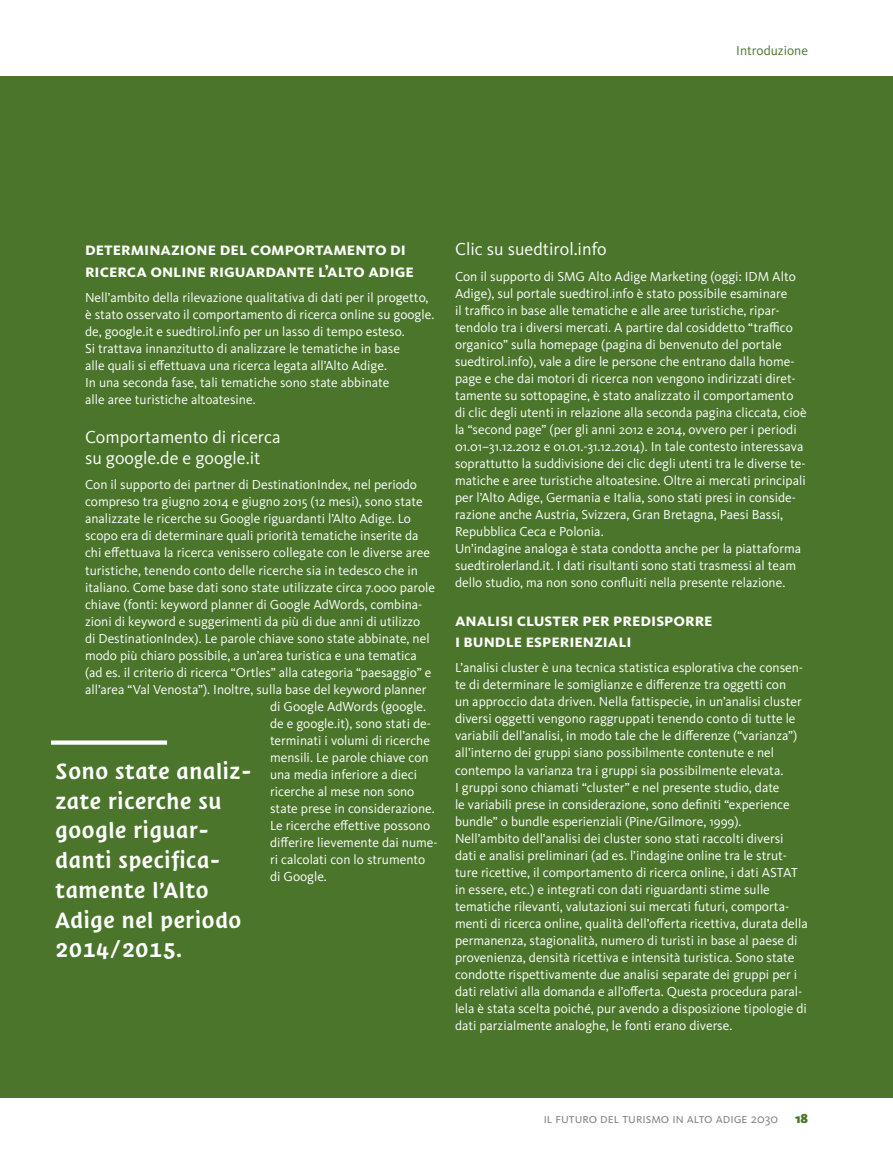
<style>
.page{position:relative;width:893px;height:1149px;background:#fff}
.page>*{position:absolute;margin:0;border:0;box-sizing:border-box;transform-origin:0 0}
.t1{font:25.5px/29.7px "Suedtirol Pro";color:#fff}
.t2{font:700 18px/21.3px "Kievit OT";color:#fff}
.t3{font:18px/21.3px "Kievit OT";color:#fff}
.t4{font:13.5px/17px "Kievit OT";color:#fff}
.t5{font:13.5px "Kievit OT";color:#808285}
.t6{font:13.5px "Kievit OT";color:#4b752b}
.t7{font:900 13.5px "Kievit OT";color:#4b752b}
</style>
<div class="page">
<div style="left:0;top:77px;width:893px;height:1020px;background:#4b752b"></div>
<svg style="left:51px;top:740px;width:116px;height:4px"></svg>
<p class="t6" style="left:736px;top:43px;width:73px">Introduzione</p>
<h2 class="t2" style="left:85px;top:238px;width:330px">Determinazion e del comportamento di ricerca online riguardante l’Alto Adige</h2>
<p class="t4" style="left:85px;top:289px;width:351px">Nell’ambito della rilevazione qualitativa di dati per il progetto, è stato osservato il comportamento di ricerca online su google. de, google.it e suedtirol.info per un lasso di tempo esteso.<br>Si trattava innanzitutto di analizzare le tematiche in base<br>alle quali si effettuava una ricerca legata all’Alto Adige.<br>In una seconda fase, tali tematiche sono state abbinate<br>alle aree turistiche altoatesine.</p>
<h2 class="t3" style="left:85px;top:425px;width:197px">Comportamento di ricerca su google.de e google.it</h2>
<p class="t4" style="left:85px;top:476px;width:334px">Con il supporto dei partner di DestinationIndex, nel periodo</p>
<p class="t4" style="left:85px;top:493px;width:339px">compreso tra giugno 2014 e giugno 2015 (12 mesi), sono state</p>
<p class="t4" style="left:85px;top:510px;width:327px">analizzate le ricerche su Google riguardanti l’Alto Adige. Lo</p>
<p class="t4" style="left:85px;top:527px;width:335px">scopo era di determinare quali priorità tematiche inserite da</p>
<p class="t4" style="left:85px;top:544px;width:346px">chi effettuava la ricerca venissero collegate con le diverse aree</p>
<p class="t4" style="left:85px;top:561px;width:334px">turistiche, tenendo conto delle ricerche sia in tedesco che in</p>
<p class="t4" style="left:85px;top:578px;width:352px">italiano. Come base dati sono state utilizzate circa 7.000 parole</p>
<p class="t4" style="left:85px;top:595px;width:339px">chiave (fonti: keyword planner di Google AdWords, combina-</p>
<p class="t4" style="left:85px;top:612px;width:337px">zioni di keyword e suggerimenti da più di due anni di utilizzo</p>
<p class="t4" style="left:85px;top:629px;width:346px">di DestinationIndex). Le parole chiave sono state abbinate, nel</p>
<p class="t4" style="left:85px;top:646px;width:333px">modo più chiaro possibile, a un’area turistica e una tematica</p>
<p class="t4" style="left:85px;top:663px;width:348px">(ad es. il criterio di ricerca “Ortles” alla categoria “paesaggio” e</p>
<p class="t4" style="left:85px;top:680px;width:343px">all’area “Val Venosta”). Inoltre, sulla base del keyword planner</p>
<p class="t4" style="left:270px;top:697px;width:158px">di Google AdWords (google.</p>
<p class="t4" style="left:270px;top:714px;width:162px">de e google.it), sono stati de-</p>
<p class="t4" style="left:270px;top:731px;width:161px">terminati i volumi di ricerche</p>
<p class="t4" style="left:270px;top:748px;width:160px">mensili. Le parole chiave con</p>
<p class="t4" style="left:270px;top:765px;width:149px">una media inferiore a dieci</p>
<p class="t4" style="left:270px;top:782px;width:146px">ricerche al mese non sono</p>
<p class="t4" style="left:270px;top:799px;width:166px">state prese in considerazione.</p>
<p class="t4" style="left:270px;top:816px;width:162px">Le ricerche effettive possono</p>
<p class="t4" style="left:270px;top:833px;width:169px">differire lievemente dai nume-</p>
<p class="t4" style="left:270px;top:850px;width:157px">ri calcolati con lo strumento</p>
<p class="t4" style="left:270px;top:867px;width:58px">di Google.</p>
<h1 class="t1" style="left:55px;top:756px;width:198px">Sono state analiz&shy;zate ricerche su google riguar&shy;danti specifica&shy;tamente l’Alto<br>Adige nel periodo<br>2014/2015.</h1>
<h2 class="t3" style="left:455px;top:238px;width:153px">Clic su suedtirol.info</h2>
<p class="t4" style="left:455px;top:268px;width:353px">Con il supporto di SMG Alto Adige Marketing (oggi: IDM Alto Adige), sul portale suedtirol.info è stato possibile esaminare<br>il traffico in base alle tematiche e alle aree turistiche, ripar&shy;tendolo tra i diversi mercati. A partire dal cosiddetto “traffico organico” sulla homepage (pagina di benvenuto del portale suedtirol.info), vale a dire le persone che entrano dalla home&shy;page e che dai motori di ricerca non vengono indirizzati diret&shy;tamente su sottopagine, è stato analizzato il comportamento di clic degli utenti in relazione alla seconda pagina cliccata, cioè la “second page” (per gli anni 2012 e 2014, ovvero per i periodi 01.01–31.12.2012 e 01.01.-31.12.2014). In tale contesto interessava soprattutto la suddivisione dei clic degli utenti tra le diverse te&shy;matiche e aree turistiche altoatesine. Oltre ai mercati principali per l’Alto Adige, Germania e Italia, sono stati presi in conside&shy;razione anche Austria, Svizzera, Gran Bretagna, Paesi Bassi, Repubblica Ceca e Polonia.<br>Un’indagine analoga è stata condotta anche per la piattaforma suedtirolerland.it. I dati risultanti sono stati trasmessi al team dello studio, ma non sono confluiti nella presente relazione.</p>
<h2 class="t2" style="left:455px;top:608px;width:259px">Analisi cluster per predisporre i bundle esperienziali</h2>
<p class="t4" style="left:455px;top:659px;width:354px">L’analisi cluster è una tecnica statistica esplorativa che consen&shy;te di determinare le somiglianze e differenze tra oggetti con<br>un approccio data driven. Nella fattispecie, in un’analisi cluster diversi oggetti vengono raggruppati tenendo conto di tutte le variabili dell’analisi, in modo tale che le differenze (“varianza”) all’interno dei gruppi siano possibilmente contenute e nel contempo la varianza tra i gruppi sia possibilmente elevata.<br>I gruppi sono chiamati “cluster” e nel presente studio, date<br>le variabili prese in considerazione, sono definiti “experience bundle” o bundle esperienziali (Pine/Gilmore, 1999).<br>Nell’ambito dell’analisi dei cluster sono stati raccolti diversi dati e analisi preliminari (ad es. l’indagine online tra le strut&shy;ture ricettive, il comportamento di ricerca online, i dati ASTAT in essere, etc.) e integrati con dati riguardanti stime sulle tematiche rilevanti, valutazioni sui mercati futuri, comporta&shy;menti di ricerca online, qualità dell’offerta ricettiva, durata della permanenza, stagionalità, numero di turisti in base al paese di provenienza, densità ricettiva e intensità turistica. Sono state condotte rispettivamente due analisi separate dei gruppi per i dati relativi alla domanda e all’offerta. Questa procedura paral&shy;lela è stata scelta poiché, pur avendo a disposizione tipologie di dati parzialmente analoghe, le fonti erano diverse.</p>
<p class="t5" style="left:544px;top:1110px;width:236px">Il futuro del turismo i n Alto Adi ge 2030</p>
<p class="t7" style="left:795px;top:1110px;width:14px">18</p>
</div>
